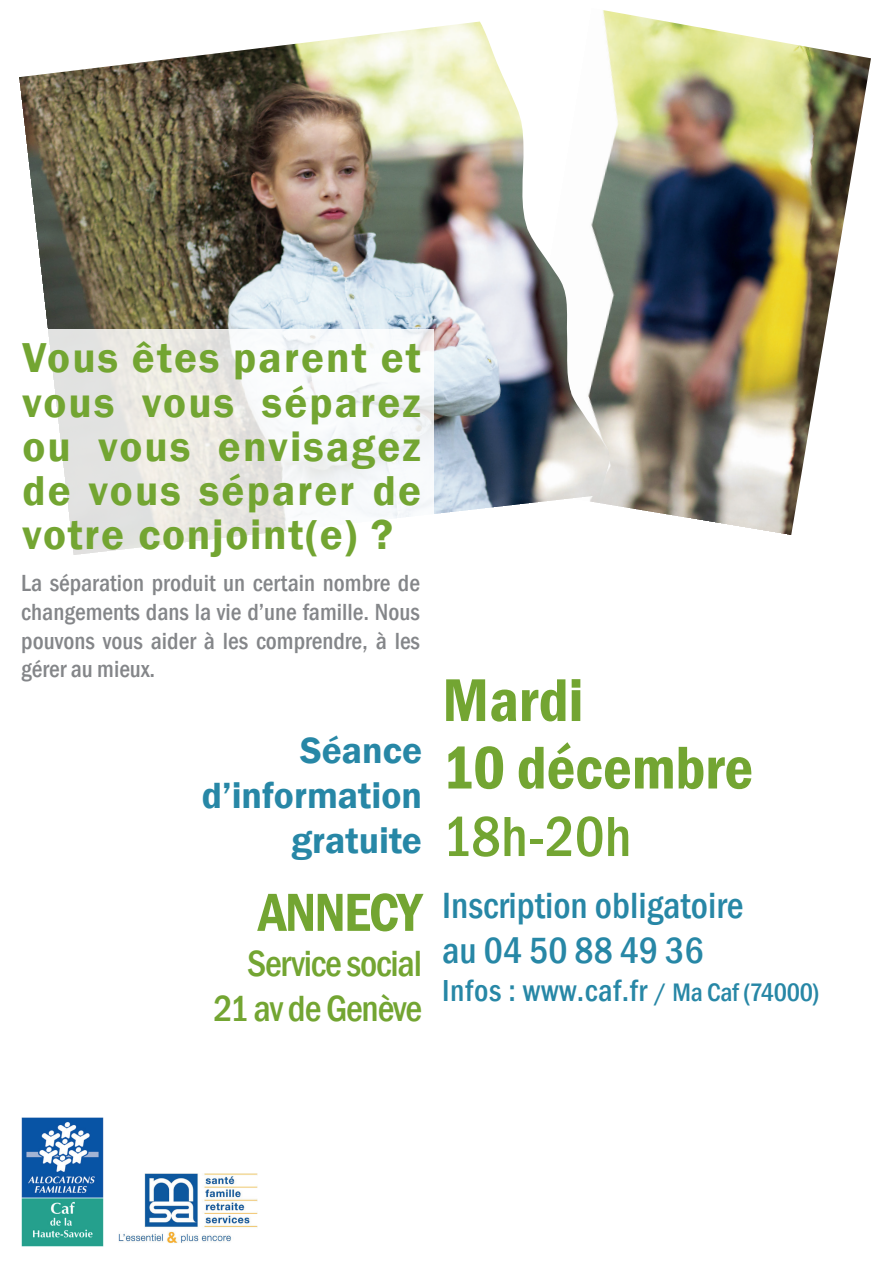
<style>
.page{position:relative;width:893px;height:1263px;background:#fff}
.page>*{position:absolute;margin:0;border:0;box-sizing:border-box;transform-origin:0 0}
.t1{font:600 condensed 62.55px/67.5px "Franklin Gothic";color:#73a532}
.t2{font:500 condensed 58.5px "Franklin Gothic";color:#73a532}
.t3{font:600 condensed 55.5px "Franklin Gothic";letter-spacing:-.03em;color:#73a532}
.t4{font:600 43.05px/44.2px "Franklin Gothic";letter-spacing:.05em;color:#73a532;text-align:justify}
.t5{font:500 condensed 37.5px/45px "Franklin Gothic";color:#2787a6}
.t6{font:600 37.5px/45px "Franklin Gothic";color:#2787a6;text-align:right}
.t7{font:500 condensed 37.5px/45px "Franklin Gothic";letter-spacing:-.03em;color:#73a532;text-align:right}
.t8{font:500 condensed 31.2px "Franklin Gothic";letter-spacing:.02em;color:#2787a6}
.t9{font:500 condensed 24px/28.8px "Franklin Gothic";color:#848689;text-align:justify}
.s1{font-size:26.1px}
</style>
<div class="page">
<img style="left:603px;top:10px;width:268px;height:525px">
<img style="left:19px;top:22px;width:590px;height:513px">
<svg style="left:19px;top:330px;width:415px;height:225px"></svg>
<img style="left:21px;top:1118px;width:82px;height:128px">
<img style="left:118px;top:1173px;width:140px;height:70px">
<h3 class="t4" style="left:22px;top:336px;width:400px">Vous êtes parent et vous vous séparez ou vous envisagez de vous séparer de votre conjoint(e) ?</h3>
<p class="t9" style="left:21px;top:568px;width:400px">La séparation produit un certain nombre de changements dans la vie d’une famille. Nous pouvons vous aider à les comprendre, à les gérer au mieux.</p>
<h3 class="t6" style="left:202px;top:729px;width:222px">Séance d’information gratuite</h3>
<h3 class="t3" style="left:258px;top:875px;width:165px">ANNECY</h3>
<h3 class="t7" style="left:213px;top:940px;width:210px">Service social<br>21 av de Genève</h3>
<h1 class="t1" style="left:442px;top:665px;width:312px">Mardi<br>10 décembre</h1>
<h2 class="t2" style="left:442px;top:798px;width:191px">18h-20h</h2>
<h3 class="t5" style="left:442px;top:883px;width:303px">Inscription obligatoire au 04 50 88 49 36</h3>
<h3 class="t8" style="left:442px;top:970px;width:379px">Infos : www.caf.fr <span class="s1">/ Ma Caf (74000)</span></h3>
</div>
